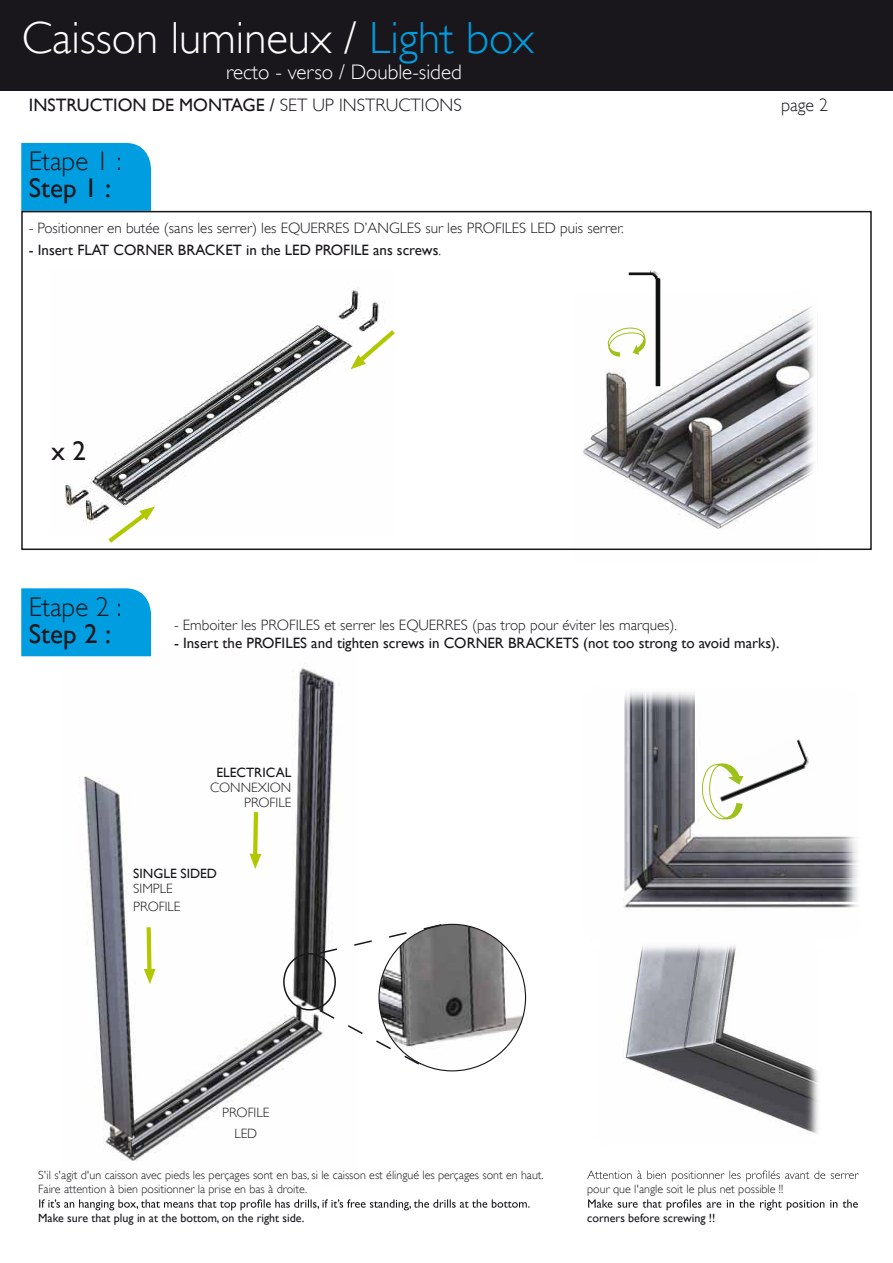
<style>
.page{position:relative;width:893px;height:1263px;background:#fff}
.page>*{position:absolute;margin:0;border:0;box-sizing:border-box;transform-origin:0 0}
.t1{font:300 45px "Gill Sans";color:#fff}
.t2{font:300 27px "Gill Sans";color:#1a171c}
.t3{font:27px "Gill Sans";color:#1a171c}
.t4{font:300 21px "Gill Sans";color:#fff}
.t5{font:18px "Gill Sans";color:#1a171c}
.t6{font:300 18px "Gill Sans";color:#1a171c}
.t7{font:300 15px "Gill Sans";color:#1a171c}
.t8{font:15px "Gill Sans";color:#1a171c}
.t9{font:300 13.5px/15px "Gill Sans";color:#1a171c;text-align:right}
.t10{font:13.5px "Gill Sans";color:#1a171c}
.t11{font:300 12px/14.4px "Gill Sans";color:#1a171c}
.t12{font:12px "Gill Sans";color:#1a171c}
.s1{color:#009ee0}
.s2{font-weight:300}
</style>
<div class="page">
<div style="left:0;top:0;width:893px;height:90px;background:#1a171c"></div>
<img style="left:65px;top:287px;width:320px;height:237px">
<img style="left:583px;top:306px;width:231px;height:223px">
<img style="left:63px;top:656px;width:273px;height:506px">
<img style="left:623px;top:692px;width:235px;height:218px">
<img style="left:625px;top:945px;width:193px;height:189px">
<div style="left:21px;top:143px;width:130px;height:68px;background:#009ee0"></div>
<div style="left:21px;top:588px;width:130px;height:68px;background:#009ee0"></div>
<div style="left:21px;top:211px;width:851px;height:339px;border:2px solid #1a171c"></div>
<svg style="left:108px;top:506px;width:47px;height:37px"></svg>
<svg style="left:144px;top:927px;width:12px;height:57px"></svg>
<svg style="left:250px;top:812px;width:11px;height:57px"></svg>
<svg style="left:351px;top:330px;width:44px;height:39px"></svg>
<img style="left:627px;top:270px;width:36px;height:117px">
<svg style="left:605px;top:327px;width:45px;height:30px"></svg>
<svg style="left:698px;top:737px;width:115px;height:87px"></svg>
<svg style="left:587px;top:1170px;width:272px;height:11px"></svg>
<svg style="left:588px;top:1199px;width:270px;height:11px"></svg>
<img style="left:379px;top:924px;width:147px;height:147px;border-radius:73px">
<div style="left:283px;top:953px;width:53px;height:57px;border:2px solid #1a171c;border-radius:50%"></div>
<svg style="left:318px;top:1008px;width:103px;height:58px"></svg>
<svg style="left:318px;top:923px;width:125px;height:32px"></svg>
<svg style="left:39px;top:1199px;width:491px;height:11px"></svg>
<h1 class="t1" style="left:22px;top:12px;width:514px">Caisson lumineux / <span class="s1">Light box</span></h1>
<h3 class="t4" style="left:226px;top:60px;width:237px">recto - verso / Double-sided</h3>
<h3 class="t5" style="left:29px;top:94px;width:434px">INSTRUCTION DE MONTAGE / <span class="s2">SET UP INSTRUCTIONS</span></h3>
<h3 class="t6" style="left:781px;top:94px;width:49px">page 2</h3>
<h2 class="t2" style="left:29px;top:146px;width:94px">Etape 1 :</h2>
<h2 class="t3" style="left:29px;top:172px;width:84px">Step 1 :</h2>
<p class="t7" style="left:29px;top:219px;width:597px">- Positionner en butée (sans les serrer) les EQUERRES D’ANGLES sur les PROFILES LED puis serrer.</p>
<p class="t8" style="left:29px;top:241px;width:414px">- Insert FLAT CORNER BRACKET in the LED PROFILE ans screws<span class="s2">.</span></p>
<h2 class="t3" style="left:52px;top:435px;width:36px">x 2</h2>
<h2 class="t2" style="left:29px;top:591px;width:94px">Etape 2 :</h2>
<h2 class="t3" style="left:29px;top:618px;width:84px">Step 2 :</h2>
<p class="t7" style="left:174px;top:616px;width:505px">- Emboiter les PROFILES et serrer les EQUERRES (pas trop pour éviter les marques).</p>
<p class="t8" style="left:174px;top:634px;width:607px">- Insert the PROFILES and tighten screws in CORNER BRACKETS (not too strong to avoid marks).</p>
<p class="t10" style="left:216px;top:764px;width:76px">ELECTRICAL</p>
<p class="t9" style="left:210px;top:779px;width:83px">CONNEXION<br>PROFILE</p>
<p class="t10" style="left:133px;top:866px;width:85px">SINGLE SIDED</p>
<p class="t9" style="left:133px;top:880px;width:49px;line-height:18px;text-align:left">SIMPLE<br>PROFILE</p>
<p class="t9" style="left:222px;top:1101px;width:49px;line-height:21.6px;text-align:center">PROFILE<br>LED</p>
<p class="t11" style="left:38px;top:1167px;width:507px">S'il s'agit d'un caisson avec pieds les perçages sont en bas, si le caisson est élingué les perçages sont en haut.<br>Faire attention à bien positionner la prise en bas à droite.</p>
<p class="t12" style="left:38px;top:1211px;width:268px">Make sure that plug in at the bottom, on the right side.</p>
<p class="t11" style="left:587px;top:1182px;width:197px">pour que l'angle soit le plus net possible !!</p>
<p class="t12" style="left:587px;top:1211px;width:130px">corners before screwing !!</p>
</div>
